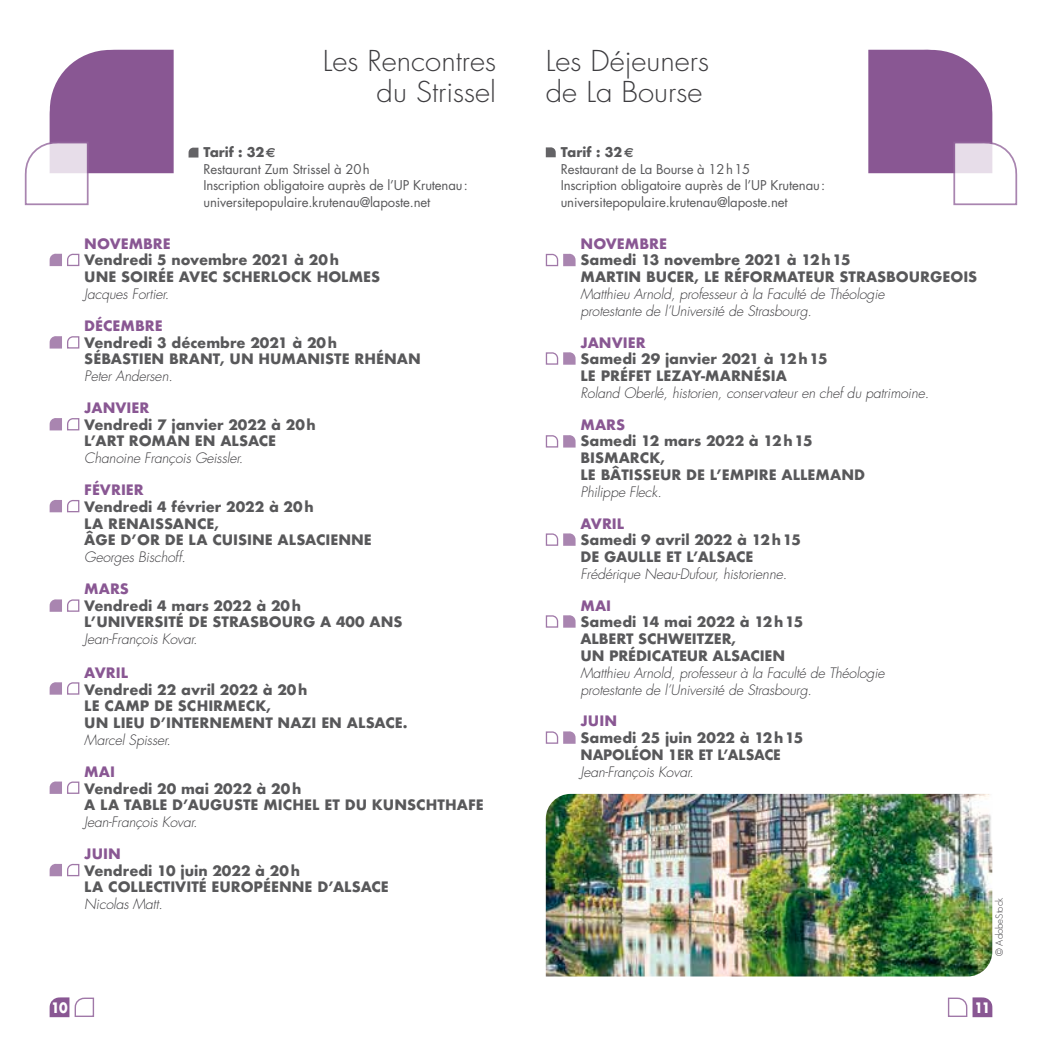
<style>
.page{position:relative;width:1042px;height:1042px;background:#fff}
.page>*{position:absolute;margin:0;border:0;box-sizing:border-box;transform-origin:0 0}
.t1{font:300 28px/31.5px "Futura";color:#3e3d40;text-align:right;scale:1.05 1}
.t2{font:700 14px/16.8px "Futura";color:#58585a}
.t3{font:italic 300 14px/16.8px "Futura";letter-spacing:-.01em;color:#3e3d40}
.t4{font:700 14px "Futura";color:#895793}
.t5{font:700 14px "Futura";color:#fff;scale:.9 1}
.t6{font:13.12px/16.6px "Futura";letter-spacing:-.01em;color:#58585a}
.t7{font:300 9.45px "Futura";color:#3e3d40}
.s1{font-weight:700}
.s2{font-family:"Euro Sans";font-weight:700}
</style>
<div class="page">
<svg style="left:50px;top:997px;width:45px;height:20px"></svg>
<svg style="left:50px;top:253px;width:30px;height:14px"></svg>
<svg style="left:50px;top:336px;width:30px;height:13px"></svg>
<svg style="left:50px;top:599px;width:30px;height:13px"></svg>
<svg style="left:50px;top:682px;width:30px;height:13px"></svg>
<svg style="left:50px;top:781px;width:30px;height:13px"></svg>
<svg style="left:50px;top:863px;width:30px;height:14px"></svg>
<svg style="left:50px;top:418px;width:30px;height:13px"></svg>
<svg style="left:50px;top:500px;width:30px;height:13px"></svg>
<svg style="left:24px;top:50px;width:150px;height:156px"></svg>
<svg style="left:189px;top:148px;width:9px;height:10px"></svg>
<svg style="left:947px;top:997px;width:45px;height:20px"></svg>
<svg style="left:545px;top:253px;width:30px;height:14px"></svg>
<svg style="left:545px;top:352px;width:30px;height:13px"></svg>
<svg style="left:545px;top:435px;width:30px;height:13px"></svg>
<svg style="left:545px;top:533px;width:30px;height:13px"></svg>
<svg style="left:545px;top:615px;width:30px;height:13px"></svg>
<svg style="left:545px;top:731px;width:30px;height:13px"></svg>
<svg style="left:868px;top:49px;width:150px;height:157px"></svg>
<svg style="left:546px;top:147px;width:10px;height:10px"></svg>
<img style="left:546px;top:794px;width:446px;height:182px">
<h1 class="t1" style="left:323px;top:46px;width:167px">Les Rencontres du Strissel</h1>
<p class="t6" style="left:203px;top:144px;width:266px"><span class="s1">Tarif : 32</span><span class="s2">e<br></span>Restaurant Zum Strissel à 20h<br>Inscription obligatoire auprès de l’UP Krutenau: universitepopulaire.krutenau@laposte.net</p>
<p class="t4" style="left:84px;top:233px;width:88px">NOVEMBRE</p>
<p class="t2" style="left:84px;top:252px;width:297px">Vendredi 5 novembre 2021 à 20h<br>UNE SOIRÉE AVEC SCHERLOCK HOLMES</p>
<p class="t3" style="left:84px;top:286px;width:86px">Jacques Fortier.</p>
<p class="t4" style="left:84px;top:315px;width:80px">DÉCEMBRE</p>
<p class="t2" style="left:84px;top:334px;width:338px">Vendredi 3 décembre 2021 à 20h<br>SÉBASTIEN BRANT, UN HUMANISTE RHÉNAN</p>
<p class="t3" style="left:84px;top:368px;width:90px">Peter Andersen.</p>
<p class="t4" style="left:84px;top:397px;width:67px">JANVIER</p>
<p class="t2" style="left:84px;top:416px;width:233px">Vendredi 7 janvier 2022 à 20h<br>L’ART ROMAN EN ALSACE</p>
<p class="t3" style="left:84px;top:450px;width:160px">Chanoine François Geissler.</p>
<p class="t4" style="left:84px;top:479px;width:61px">FÉVRIER</p>
<p class="t2" style="left:84px;top:498px;width:289px">Vendredi 4 février 2022 à 20h<br>LA RENAISSANCE,<br>ÂGE D’OR DE LA CUISINE ALSACIENNE</p>
<p class="t3" style="left:84px;top:549px;width:103px">Georges Bischoff.</p>
<p class="t4" style="left:84px;top:578px;width:46px">MARS</p>
<p class="t2" style="left:84px;top:597px;width:320px">Vendredi 4 mars 2022 à 20h<br>L’UNIVERSITÉ DE STRASBOURG A 400 ANS</p>
<p class="t3" style="left:84px;top:631px;width:115px">Jean-François Kovar.</p>
<p class="t4" style="left:84px;top:662px;width:45px">AVRIL</p>
<p class="t2" style="left:84px;top:681px;width:325px">Vendredi 22 avril 2022 à 20h<br>LE CAMP DE SCHIRMECK,<br>UN LIEU D’INTERNEMENT NAZI EN ALSACE.</p>
<p class="t3" style="left:84px;top:732px;width:88px">Marcel Spisser.</p>
<p class="t4" style="left:84px;top:761px;width:32px">MAI</p>
<p class="t2" style="left:84px;top:780px;width:401px">Vendredi 20 mai 2022 à 20h<br>A LA TABLE D’AUGUSTE MICHEL ET DU KUNSCHTHAFE</p>
<p class="t3" style="left:84px;top:814px;width:115px">Jean-François Kovar.</p>
<p class="t4" style="left:84px;top:843px;width:38px">JUIN</p>
<p class="t2" style="left:84px;top:862px;width:306px">Vendredi 10 juin 2022 à 20h<br>LA COLLECTIVITÉ EUROPÉENNE D’ALSACE</p>
<p class="t3" style="left:84px;top:896px;width:80px">Nicolas Matt.</p>
<p class="t5" style="left:51px;top:997px;width:20px">10</p>
<h1 class="t1" style="left:546px;top:46px;width:157px;text-align:left">Les Déjeuners de La Bourse</h1>
<p class="t6" style="left:561px;top:144px;width:266px"><span class="s1">Tarif : 32</span><span class="s2">€<br></span>Restaurant de La Bourse à 12h15<br>Inscription obligatoire auprès de l’UP Krutenau: universitepopulaire.krutenau@laposte.net</p>
<p class="t4" style="left:580px;top:233px;width:88px">NOVEMBRE</p>
<p class="t2" style="left:580px;top:252px;width:398px">Samedi 13 novembre 2021 à 12h15<br>MARTIN BUCER, LE RÉFORMATEUR STRASBOURGEOIS</p>
<p class="t3" style="left:580px;top:286px;width:306px">Matthieu Arnold, professeur à la Faculté de Théologie protestante de l’Université de Strasbourg.</p>
<p class="t4" style="left:580px;top:332px;width:67px">JANVIER</p>
<p class="t2" style="left:580px;top:351px;width:248px">Samedi 29 janvier 2021 à 12h15<br>LE PRÉFET LEZAY-MARNÉSIA</p>
<p class="t3" style="left:580px;top:385px;width:350px">Roland Oberlé, historien, conservateur en chef du patrimoine.</p>
<p class="t4" style="left:580px;top:414px;width:46px">MARS</p>
<p class="t2" style="left:580px;top:433px;width:286px">Samedi 12 mars 2022 à 12h15<br>BISMARCK,<br>LE BÂTISSEUR DE L’EMPIRE ALLEMAND</p>
<p class="t3" style="left:580px;top:484px;width:83px">Philippe Fleck.</p>
<p class="t4" style="left:580px;top:513px;width:45px">AVRIL</p>
<p class="t2" style="left:580px;top:532px;width:222px">Samedi 9 avril 2022 à 12h15<br>DE GAULLE ET L’ALSACE</p>
<p class="t3" style="left:580px;top:566px;width:208px">Frédérique Neau-Dufour, historienne.</p>
<p class="t4" style="left:580px;top:595px;width:32px">MAI</p>
<p class="t2" style="left:580px;top:614px;width:224px">Samedi 14 mai 2022 à 12h15<br>ALBERT SCHWEITZER,<br>UN PRÉDICATEUR ALSACIEN</p>
<p class="t3" style="left:580px;top:665px;width:306px">Matthieu Arnold, professeur à la Faculté de Théologie protestante de l’Université de Strasbourg.</p>
<p class="t4" style="left:580px;top:711px;width:38px">JUIN</p>
<p class="t2" style="left:580px;top:729px;width:224px">Samedi 25 juin 2022 à 12h15<br>NAPOLÉON 1ER ET L’ALSACE</p>
<p class="t3" style="left:580px;top:763px;width:115px">Jean-François Kovar.</p>
<p class="t7" style="left:993px;top:956px;width:60px;rotate:-90deg">© AdobeStock</p>
<p class="t5" style="left:974px;top:997px;width:19px">11</p>
</div>
